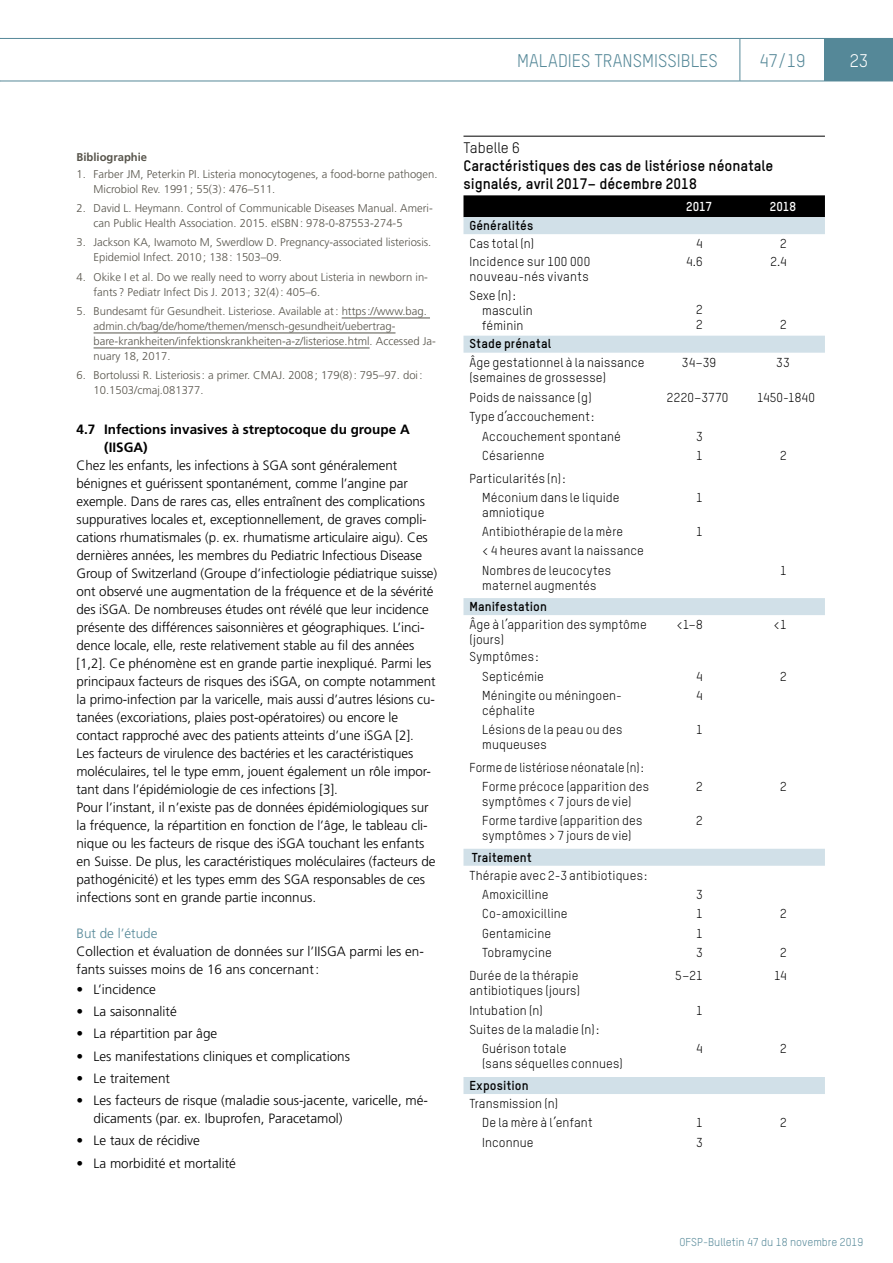
<style>
.page{position:relative;width:893px;height:1263px;background:#fff}
.page>*{position:absolute;margin:0;border:0;box-sizing:border-box;transform-origin:0 0}
.t1{font:18px "TSTAR";color:#558898}
.t2{font:18px "TSTAR";color:#fff}
.t3{font:700 15px/18px "TSTAR";color:#000}
.t4{font:15px "TSTAR";color:#000}
.t5{font:300 13.5px/18px "Frutiger";letter-spacing:-.005em;color:#000}
.t6{font:700 13.5px/18px "Frutiger";color:#000}
.t7{font:300 13.5px "Frutiger";color:#558898}
.t8{font:12.75px/19.2px "TSTAR";letter-spacing:.01em;color:#000}
.t9{font:700 12.75px "TSTAR";letter-spacing:.01em;color:#000}
.t10{font:700 12.75px "TSTAR";color:#fff}
.t11{font:300 11.25px/15px "Frutiger";color:#57544b}
.t12{font:11.25px "TSTAR";color:#558898}
.t13{font:700 11.25px "Frutiger";color:#57544b}
</style>
<div class="page">
<div style="left:825px;top:38px;width:68px;height:43px;background:#558898"></div>
<hr style="left:0;top:38px;width:740px;height:1px;background:#558898">
<hr style="left:740px;top:38px;width:85px;height:1px;background:#558898">
<hr style="left:740px;top:39px;width:1px;height:42px;background:#558898">
<hr style="left:0;top:81px;width:740px;height:1px;background:#558898">
<hr style="left:740px;top:81px;width:85px;height:1px;background:#558898">
<hr style="left:825px;top:81px;width:68px;height:1px;background:#558898">
<hr style="left:342px;top:318px;width:88px;height:1px;background:#57544b">
<hr style="left:94px;top:333px;width:301px;height:1px;background:#57544b">
<hr style="left:94px;top:348px;width:276px;height:1px;background:#57544b">
<hr style="left:463px;top:136px;width:362px;height:1px;background:#000">
<div style="left:463px;top:195px;width:362px;height:22px;background:#000"></div>
<svg style="left:463px;top:217px;width:362px;height:877px"></svg>
<h1 class="t1" style="left:517px;top:49px;width:202px">MALADIES TRANSMISSIBLES</h1>
<h1 class="t1" style="left:759px;top:49px;width:48px">47/19</h1>
<h1 class="t2" style="left:850px;top:49px;width:20px">23</h1>
<p class="t13" style="left:77px;top:150px;width:72px">Bibliographie</p>
<p class="t11" style="left:94px;top:167px;width:346px;text-indent:-17px">1. Farber JM, Peterkin PI. Listeria monocytogenes, a food-borne pathogen.<br>Microbiol Rev. 1991; 55(3): 476–511.</p>
<p class="t11" style="left:94px;top:201px;width:341px;text-indent:-17px">2. David L. Heymann. Control of Communicable Diseases Manual. Ameri&shy;can Public Health Association. 2015. eISBN: 978-0-87553-274-5</p>
<p class="t11" style="left:94px;top:235px;width:339px;text-indent:-17px">3. Jackson KA, Iwamoto M, Swerdlow D. Pregnancy-associated listeriosis.<br>Epidemiol Infect. 2010; 138: 1503–09.</p>
<p class="t11" style="left:94px;top:269px;width:336px;text-indent:-17px">4. Okike I et al. Do we really need to worry about Listeria in newborn in&shy;fants ? Pediatr Infect Dis J. 2013; 32(4): 405–6.</p>
<p class="t11" style="left:94px;top:304px;width:344px;text-indent:-17px">5. Bundesamt für Gesundheit. Listeriose. Available at: https://www.bag. admin.ch/bag/de/home/themen/mensch-gesundheit/uebertrag&shy;bare-krankheiten/infektionskrankheiten-a-z/listeriose.html. Accessed Ja&shy;nuary 18, 2017.</p>
<p class="t11" style="left:94px;top:368px;width:331px;text-indent:-17px">6. Bortolussi R. Listeriosis: a primer. CMAJ. 2008; 179(8): 795–97. doi:<br>10.1503/cmaj.081377.</p>
<p class="t6" style="left:104px;top:420px;width:307px;text-indent:-28px">4.7 Infections invasives à streptocoque du groupe A (IISGA)</p>
<p class="t5" style="left:77px;top:456px;width:362px">Chez les enfants, les infections à SGA sont généralement bénignes et guérissent spontanément, comme l’angine par exemple. Dans de rares cas, elles entraînent des complications suppuratives locales et, exceptionnellement, de graves compli&shy;cations rhumatismales (p. ex. rhumatisme articulaire aigu). Ces dernières années, les membres du Pediatric Infectious Disease Group of Switzerland (Groupe d’infectiologie pédiatrique suisse) ont observé une augmentation de la fréquence et de la sévérité des iSGA. De nombreuses études ont révélé que leur incidence présente des différences saisonnières et géographiques. L’inci&shy;dence locale, elle, reste relativement stable au fil des années [1,2]. Ce phénomène est en grande partie inexpliqué. Parmi les principaux facteurs de risques des iSGA, on compte notamment la primo-infection par la varicelle, mais aussi d’autres lésions cu&shy;tanées (excoriations, plaies post-opératoires) ou encore le contact rapproché avec des patients atteints d’une iSGA [2].<br>Les facteurs de virulence des bactéries et les caractéristiques moléculaires, tel le type emm, jouent également un rôle impor&shy;tant dans l’épidémiologie de ces infections [3].<br>Pour l’instant, il n’existe pas de données épidémiologiques sur la fréquence, la répartition en fonction de l’âge, le tableau cli&shy;nique ou les facteurs de risque des iSGA touchant les enfants en Suisse. De plus, les caractéristiques moléculaires (facteurs de pathogénicité) et les types emm des SGA responsables de ces infections sont en grande partie inconnus.</p>
<p class="t7" style="left:77px;top:925px;width:83px">But de l’étude</p>
<p class="t5" style="left:77px;top:942px;width:349px">Collection et évaluation de données sur l’IISGA parmi les en&shy;fants suisses moins de 16 ans concernant:</p>
<p class="t5" style="left:77px;top:980px;width:81px">• L’incidence</p>
<p class="t5" style="left:77px;top:1002px;width:102px">• La saisonnalité</p>
<p class="t5" style="left:77px;top:1025px;width:142px">• La répartition par âge</p>
<p class="t5" style="left:77px;top:1047px;width:275px">• Les manifestations cliniques et complications</p>
<p class="t5" style="left:77px;top:1069px;width:95px">• Le traitement</p>
<p class="t5" style="left:94px;top:1091px;width:336px;text-indent:-17px">• Les facteurs de risque (maladie sous-jacente, varicelle, mé&shy;dicaments (par. ex. Ibuprofen, Paracetamol)</p>
<p class="t5" style="left:77px;top:1132px;width:125px">• Le taux de récidive</p>
<p class="t5" style="left:77px;top:1154px;width:161px">• La morbidité et mortalité</p>
<p class="t4" style="left:463px;top:139px;width:58px">Tabelle 6</p>
<p class="t3" style="left:463px;top:157px;width:311px">Caractéristiques des cas de listériose néonatale signalés, avril 2017– décembre 2018</p>
<p class="t10" style="left:686px;top:199px;width:27px">2017</p>
<p class="t10" style="left:770px;top:199px;width:28px">2018</p>
<p class="t9" style="left:469px;top:217px;width:65px">Généralités</p>
<p class="t8" style="left:469px;top:234px;width:66px">Cas total (n)</p>
<p class="t8" style="left:696px;top:234px;width:8px">4</p>
<p class="t8" style="left:780px;top:234px;width:8px">2</p>
<p class="t8" style="left:469px;top:254px;width:122px;line-height:15px">Incidence sur 100 000 nouveau-nés vivants</p>
<p class="t8" style="left:686px;top:252px;width:18px">4.6</p>
<p class="t8" style="left:770px;top:252px;width:18px">2.4</p>
<p class="t8" style="left:482px;top:287px;width:52px;line-height:15px;text-indent:-13px">Sexe (n): masculin féminin</p>
<p class="t8" style="left:696px;top:302px;width:8px;line-height:15px">2<br>2</p>
<p class="t8" style="left:780px;top:315px;width:8px">2</p>
<p class="t9" style="left:469px;top:336px;width:83px">Stade prénatal</p>
<p class="t8" style="left:469px;top:355px;width:177px;line-height:15px">Âge gestationnel à la naissance (semaines de grossesse)</p>
<p class="t8" style="left:682px;top:352px;width:36px">34–39</p>
<p class="t8" style="left:776px;top:352px;width:15px">33</p>
<p class="t8" style="left:469px;top:388px;width:124px">Poids de naissance (g)</p>
<p class="t8" style="left:667px;top:388px;width:63px">2220–3770</p>
<p class="t8" style="left:757px;top:388px;width:59px">1450-1840</p>
<p class="t8" style="left:482px;top:407px;width:140px;text-indent:-13px">Type d’accouchement:<br>Accouchement spontané<br>Césarienne</p>
<p class="t8" style="left:696px;top:426px;width:8px">3<br>1</p>
<p class="t8" style="left:780px;top:446px;width:8px">2</p>
<p class="t8" style="left:482px;top:468px;width:139px;text-indent:-13px">Particularités (n):<br>Méconium dans le liquide</p>
<p class="t8" style="left:482px;top:502px;width:163px">amniotique<br>Antibiothérapie de la mère<br>&lt; 4 heures avant la naissance<br>Nombres de leucocytes</p>
<p class="t8" style="left:482px;top:575px;width:116px">maternel augmentés</p>
<p class="t8" style="left:696px;top:487px;width:8px">1</p>
<p class="t8" style="left:696px;top:522px;width:8px">1</p>
<p class="t8" style="left:780px;top:560px;width:8px">1</p>
<p class="t9" style="left:469px;top:598px;width:79px">Manifestation</p>
<p class="t8" style="left:469px;top:617px;width:179px;line-height:15px">Âge à l’apparition des symptôme (jours)</p>
<p class="t8" style="left:676px;top:615px;width:28px">&lt;1–8</p>
<p class="t8" style="left:774px;top:615px;width:15px">&lt;1</p>
<p class="t8" style="left:482px;top:647px;width:141px;text-indent:-13px">Symptômes:<br>Septicémie<br>Méningite ou méningoen-</p>
<p class="t8" style="left:482px;top:700px;width:142px">céphalite<br>Lésions de la peau ou des</p>
<p class="t8" style="left:482px;top:735px;width:66px">muqueuses</p>
<p class="t8" style="left:780px;top:666px;width:8px">2</p>
<p class="t8" style="left:696px;top:666px;width:8px">4<br>4</p>
<p class="t8" style="left:696px;top:720px;width:8px">1</p>
<p class="t8" style="left:482px;top:757px;width:168px;text-indent:-13px">Forme de listériose néonatale (n):<br>Forme précoce (apparition des</p>
<p class="t8" style="left:482px;top:792px;width:162px">symptômes &lt; 7 jours de vie)<br>Forme tardive (apparition des</p>
<p class="t8" style="left:482px;top:826px;width:151px">symptômes &gt; 7 jours de vie)</p>
<p class="t9" style="left:472px;top:849px;width:61px">Traitement</p>
<p class="t8" style="left:482px;top:865px;width:167px;text-indent:-13px">Thérapie avec 2-3 antibiotiques:<br>Amoxicilline<br>Co-amoxicilline<br>Gentamicine<br>Tobramycine</p>
<p class="t8" style="left:696px;top:777px;width:8px">2</p>
<p class="t8" style="left:696px;top:811px;width:8px">2</p>
<p class="t8" style="left:696px;top:885px;width:8px;text-align:justify">3<br>1<br>1<br>3</p>
<p class="t8" style="left:780px;top:777px;width:8px">2</p>
<p class="t8" style="left:780px;top:904px;width:8px">2</p>
<p class="t8" style="left:780px;top:942px;width:8px">2</p>
<p class="t8" style="left:469px;top:967px;width:112px;line-height:15px">Durée de la thérapie antibiotiques (jours)</p>
<p class="t8" style="left:675px;top:965px;width:29px">5–21</p>
<p class="t8" style="left:774px;top:965px;width:14px">14</p>
<p class="t8" style="left:469px;top:1001px;width:75px">Intubation (n)</p>
<p class="t8" style="left:696px;top:1001px;width:8px">1</p>
<p class="t8" style="left:482px;top:1020px;width:119px;text-indent:-13px">Suites de la maladie (n):<br>Guérison totale</p>
<p class="t8" style="left:482px;top:1054px;width:142px">(sans séquelles connues)</p>
<p class="t8" style="left:696px;top:1039px;width:8px">4</p>
<p class="t8" style="left:780px;top:1039px;width:8px">2</p>
<p class="t9" style="left:469px;top:1077px;width:61px">Exposition</p>
<p class="t8" style="left:482px;top:1094px;width:112px;text-indent:-13px">Transmission (n)<br>De la mère à l’enfant<br>Inconnue</p>
<p class="t8" style="left:696px;top:1113px;width:8px">1<br>3</p>
<p class="t8" style="left:780px;top:1113px;width:8px">2</p>
<p class="t12" style="left:679px;top:1235px;width:185px">OFSP-Bulletin 47 du 18 novembre 2019</p>
</div>
